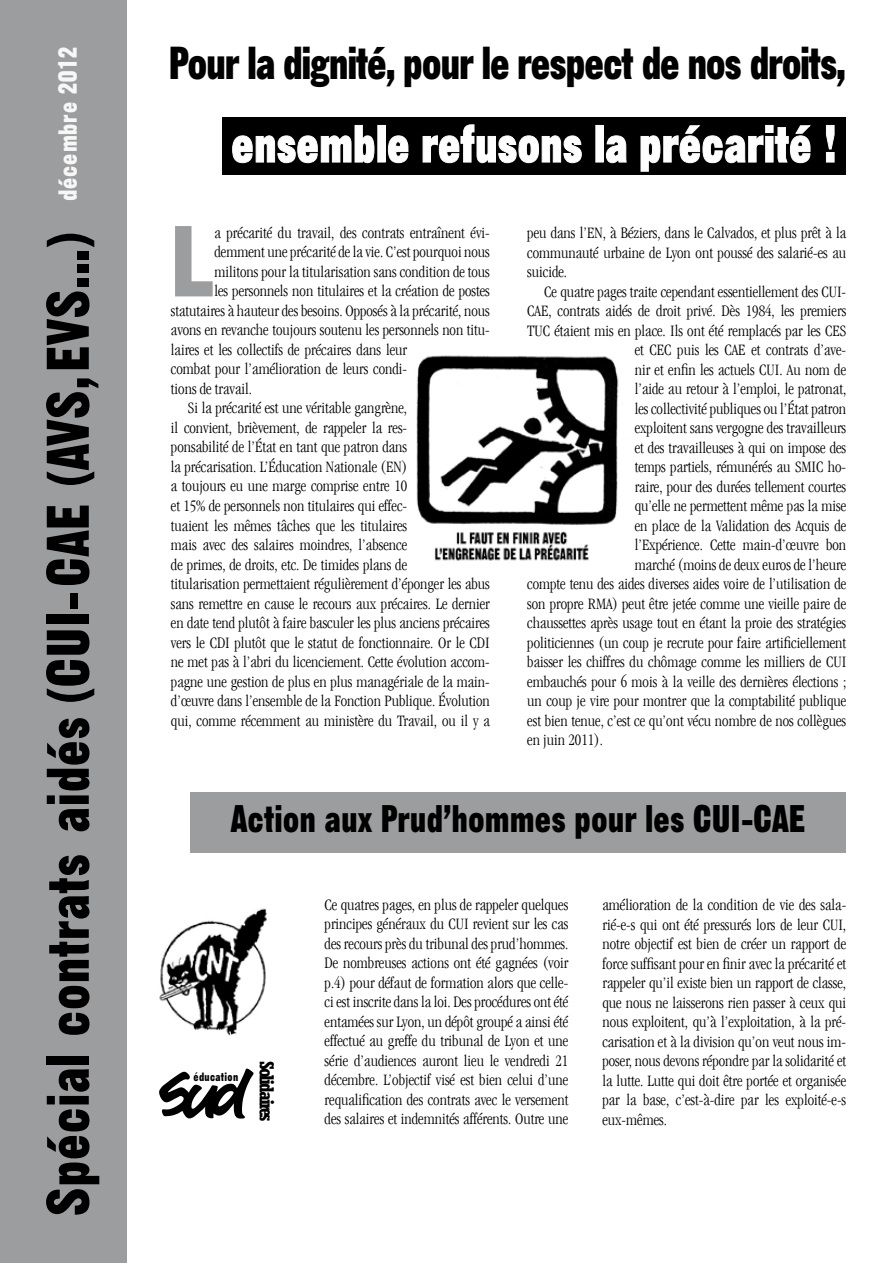
<style>
.page{position:relative;width:893px;height:1263px;background:#fff}
.page>*{position:absolute;margin:0;border:0;box-sizing:border-box;transform-origin:0 0}
.t1{font:97.95px "Gothic Thirteen Std";color:#9c9d9f}
.t2{font:58.5px "Gothic Thirteen Std";letter-spacing:.01em;color:#000}
.t3{font:51px "Gothic Thirteen Std";color:#fefefe}
.t4{font:45px "Gothic Thirteen Std";letter-spacing:-.03em;color:#000}
.t5{font:37.5px "Gothic Thirteen Std";color:#000}
.t6{font:25.5px "Gothic Thirteen Std";letter-spacing:.03em;color:#f7f7f7}
.t7{font:700 condensed 20.1px "Rockwell";letter-spacing:-.105em;color:#000}
.t8{font:300 condensed 16.5px/19.5px "Garamond LT";color:#000;text-align:justify}
.t9{font:11.85px "Gothic No 13 BT";letter-spacing:.025em;color:#000}
</style>
<div class="page">
<div style="left:190px;top:792px;width:656px;height:60px;background:#9c9d9f"></div>
<div style="left:0;top:0;width:126px;height:1263px;background:#9c9d9f"></div>
<svg style="left:159px;top:1068px;width:95px;height:50px"></svg>
<img style="left:416px;top:355px;width:203px;height:206px">
<img style="left:159px;top:908px;width:108px;height:128px">
<div style="left:223px;top:117px;width:623px;height:57px;background:#000"></div>
<svg style="left:232px;top:125px;width:143px;height:38px"></svg>
<svg style="left:388px;top:135px;width:21px;height:28px"></svg>
<svg style="left:422px;top:124px;width:160px;height:39px"></svg>
<svg style="left:606px;top:135px;width:21px;height:28px"></svg>
<svg style="left:640px;top:125px;width:171px;height:47px"></svg>
<svg style="left:826px;top:125px;width:9px;height:38px"></svg>
<h3 class="t6" style="left:52px;top:201px;width:156px;rotate:-90deg">décembre 2012</h3>
<h2 class="t2" style="left:32px;top:1216px;width:986px;rotate:-90deg">Spécial contrats aidés (CUI- CAE (AVS, EVS...)</h2>
<h3 class="t4" style="left:169px;top:35px;width:679px">Pour la dignité, pour le respect de nos droits,</h3>
<h3 class="t3" style="left:231px;top:112px;width:607px">ensemble refusons la précarité !</h3>
<h1 class="t1" style="left:171px;top:201px;width:45px">L</h1>
<p class="t8" style="left:214px;top:223px;width:277px">a précarité du travail, des contrats entraînent évi-</p>
<p class="t8" style="left:214px;top:242px;width:277px">demment une précarité de la vie. C’est pourquoi nous</p>
<p class="t8" style="left:214px;top:262px;width:277px">militons pour la titularisation sans condition de tous</p>
<p class="t8" style="left:214px;top:281px;width:277px">les personnels non titulaires et la création de postes</p>
<p class="t8" style="left:171px;top:301px;width:320px">statutaires à hauteur des besoins. Opposés à la précarité, nous</p>
<p class="t8" style="left:171px;top:320px;width:320px">avons en revanche toujours soutenu les personnels non titu-</p>
<p class="t8" style="left:171px;top:340px;width:238px">laires et les collectifs de précaires dans leur</p>
<p class="t8" style="left:171px;top:360px;width:238px">combat pour l’amélioration de leurs condi-</p>
<p class="t8" style="left:171px;top:379px;width:83px">tions de travail.</p>
<p class="t8" style="left:188px;top:399px;width:221px">Si la précarité est une véritable gangrène,</p>
<p class="t8" style="left:171px;top:418px;width:238px">il convient, brièvement, de rappeler la res-</p>
<p class="t8" style="left:171px;top:438px;width:238px">ponsabilité de l’État en tant que patron dans</p>
<p class="t8" style="left:171px;top:457px;width:238px">la précarisation. L’Éducation Nationale (EN)</p>
<p class="t8" style="left:171px;top:477px;width:238px">a toujours eu une marge comprise entre 10</p>
<p class="t8" style="left:171px;top:496px;width:238px">et 15% de personnels non titulaires qui effec-</p>
<p class="t8" style="left:171px;top:516px;width:238px">tuaient les mêmes tâches que les titulaires</p>
<p class="t8" style="left:171px;top:535px;width:238px">mais avec des salaires moindres, l’absence</p>
<p class="t8" style="left:171px;top:555px;width:238px">de primes, de droits, etc. De timides plans de</p>
<p class="t8" style="left:171px;top:574px;width:320px">titularisation permettaient régulièrement d’éponger les abus</p>
<p class="t8" style="left:171px;top:594px;width:320px">sans remettre en cause le recours aux précaires. Le dernier</p>
<p class="t8" style="left:171px;top:613px;width:320px">en date tend plutôt à faire basculer les plus anciens précaires</p>
<p class="t8" style="left:171px;top:633px;width:320px">vers le CDI plutôt que le statut de fonctionnaire. Or le CDI</p>
<p class="t8" style="left:171px;top:652px;width:320px">ne met pas à l’abri du licenciement. Cette évolution accom-</p>
<p class="t8" style="left:171px;top:672px;width:320px">pagne une gestion de plus en plus managériale de la main-</p>
<p class="t8" style="left:171px;top:691px;width:320px">d’œuvre dans l’ensemble de la Fonction Publique. Évolution</p>
<p class="t8" style="left:171px;top:711px;width:320px">qui, comme récemment au ministère du Travail, ou il y a</p>
<p class="t8" style="left:527px;top:223px;width:320px">peu dans l’EN, à Béziers, dans le Calvados, et plus prêt à la communauté urbaine de Lyon ont poussé des salarié-es au suicide.</p>
<p class="t8" style="left:544px;top:282px;width:303px">Ce quatre pages traite cependant essentiellement des CUI-</p>
<p class="t8" style="left:527px;top:301px;width:320px">CAE, contrats aidés de droit privé. Dès 1984, les premiers</p>
<p class="t8" style="left:527px;top:321px;width:320px">TUC étaient mis en place. Ils ont été remplacés par les CES</p>
<p class="t8" style="left:635px;top:340px;width:213px">et CEC puis les CAE et contrats d’ave-</p>
<p class="t8" style="left:635px;top:360px;width:213px">nir et enfin les actuels CUI. Au nom de</p>
<p class="t8" style="left:635px;top:379px;width:213px">l’aide au retour à l’emploi, le patronat,</p>
<p class="t8" style="left:635px;top:399px;width:213px">les collectivité publiques ou l’État patron</p>
<p class="t8" style="left:635px;top:418px;width:213px">exploitent sans vergogne des travailleurs</p>
<p class="t8" style="left:635px;top:438px;width:213px">et des travailleuses à qui on impose des</p>
<p class="t8" style="left:635px;top:457px;width:213px">temps partiels, rémunérés au SMIC ho-</p>
<p class="t8" style="left:635px;top:477px;width:213px">raire, pour des durées tellement courtes</p>
<p class="t8" style="left:635px;top:496px;width:213px">qu’elle ne permettent même pas la mise</p>
<p class="t8" style="left:635px;top:516px;width:213px">en place de la Validation des Acquis de</p>
<p class="t8" style="left:635px;top:535px;width:213px">l’Expérience. Cette main-d’œuvre bon</p>
<p class="t8" style="left:635px;top:555px;width:213px">marché (moins de deux euros de l’heure</p>
<p class="t8" style="left:527px;top:574px;width:320px">compte tenu des aides diverses aides voire de l’utilisation de</p>
<p class="t8" style="left:527px;top:594px;width:320px">son propre RMA) peut être jetée comme une vieille paire de</p>
<p class="t8" style="left:527px;top:613px;width:320px">chaussettes après usage tout en étant la proie des stratégies</p>
<p class="t8" style="left:527px;top:633px;width:320px">politiciennes (un coup je recrute pour faire artificiellement</p>
<p class="t8" style="left:527px;top:652px;width:320px">baisser les chiffres du chômage comme les milliers de CUI</p>
<p class="t8" style="left:527px;top:672px;width:320px">embauchés pour 6 mois à la veille des dernières élections ;</p>
<p class="t8" style="left:527px;top:691px;width:320px">un coup je vire pour montrer que la comptabilité publique</p>
<p class="t8" style="left:527px;top:711px;width:320px">est bien tenue, c’est ce qu’ont vécu nombre de nos collègues</p>
<p class="t8" style="left:527px;top:730px;width:77px">en juin 2011).</p>
<h3 class="t5" style="left:231px;top:795px;width:576px">Action aux Prud’hommes pour les CUI-CAE</h3>
<p class="t9" style="left:194px;top:1069px;width:46px">éducation</p>
<p class="t7" style="left:279px;top:1061px;width:62px;rotate:90deg">Solidaires</p>
<p class="t8" style="left:325px;top:895px;width:245px">Ce quatres pages, en plus de rappeler quelques principes généraux du CUI revient sur les cas des recours près du tribunal des prud’hommes.<br>De nombreuses actions ont été gagnées (voir p.4) pour défaut de formation alors que celle&shy;ci est inscrite dans la loi. Des procédures ont été entamées sur Lyon, un dépôt groupé a ainsi été effectué au greffe du tribunal de Lyon et une série d’audiences auront lieu le vendredi 21 décembre. L’objectif visé est bien celui d’une requalification des contrats avec le versement des salaires et indemnités afférents. Outre une</p>
<p class="t8" style="left:602px;top:895px;width:245px">amélioration de la condition de vie des sala&shy;rié-e-s qui ont été pressurés lors de leur CUI, notre objectif est bien de créer un rapport de force suffisant pour en finir avec la précarité et rappeler qu’il existe bien un rapport de classe, que nous ne laisserons rien passer à ceux qui nous exploitent, qu’à l’exploitation, à la pré&shy;carisation et à la division qu’on veut nous im&shy;poser, nous devons répondre par la solidarité et la lutte. Lutte qui doit être portée et organisée par la base, c’est-à-dire par les exploité-e-s eux-mêmes.</p>
</div>
